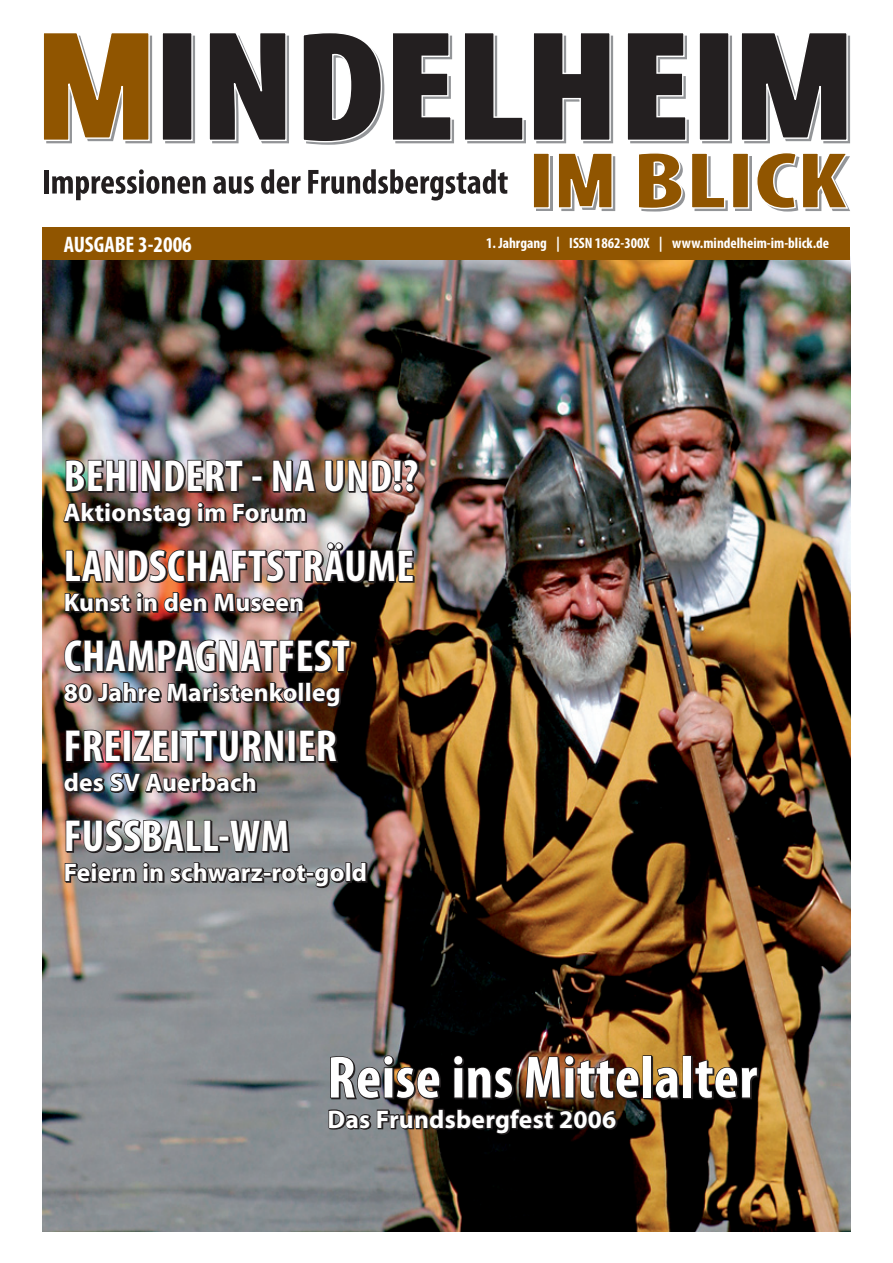
<style>
.page{position:relative;width:893px;height:1263px;background:#fff}
.page>*{position:absolute;margin:0;border:0;box-sizing:border-box;transform-origin:0 0}
.t1{font:700 condensed 60px "Myriad Pro";letter-spacing:.01em;color:#fff}
.t2{font:700 condensed 45px "Myriad Pro";letter-spacing:.01em;color:#fff}
.t3{font:700 25.5px "Myriad Pro";letter-spacing:.01em;color:#fff}
.t4{font:700 condensed 22.5px "Myriad Pro";color:#fff}
.t5{font:700 condensed 15px "Myriad Pro";color:#fff}
</style>
<div class="page">
<img style="left:43px;top:260px;width:807px;height:971px">
<div style="left:43px;top:227px;width:807px;height:33px;background:#905500"></div>
<svg style="left:165px;top:36px;width:685px;height:109px"></svg>
<svg style="left:43px;top:33px;width:805px;height:110px"></svg>
<svg style="left:533px;top:153px;width:317px;height:59px"></svg>
<div style="left:44px;top:170px;width:5px;height:24px;background:#231f20"></div>
<svg style="left:52px;top:169px;width:153px;height:31px"></svg>
<svg style="left:213px;top:176px;width:41px;height:18px"></svg>
<svg style="left:261px;top:169px;width:39px;height:25px"></svg>
<svg style="left:308px;top:169px;width:200px;height:31px"></svg>
<img style="left:62px;top:458px;width:358px;height:336px">
<svg style="left:64px;top:819px;width:304px;height:87px"></svg>
<div style="left:644px;top:1056px;width:9px;height:43px;border:2px solid #231f20"></div>
<div style="left:684px;top:1056px;width:9px;height:43px;border:2px solid #231f20"></div>
<div style="left:643px;top:1055px;width:9px;height:43px;border:2px solid #231f20"></div>
<svg style="left:654px;top:1066px;width:27px;height:34px"></svg>
<div style="left:683px;top:1055px;width:9px;height:43px;border:2px solid #231f20"></div>
<svg style="left:694px;top:1058px;width:65px;height:42px"></svg>
<img style="left:327px;top:1054px;width:314px;height:99px">
<p class="t4" style="left:64px;top:230px;width:130px">AUSGABE 3-2006</p>
<p class="t5" style="left:486px;top:234px;width:345px">1. Jahrgang | ISSN 1862-300X | www.mindelheim-im-blick.de</p>
<h2 class="t2" style="left:64px;top:448px;width:356px">BEHINDERT - NA UND!?</h2>
<p class="t3" style="left:64px;top:496px;width:244px">Aktionstag im Forum</p>
<h2 class="t2" style="left:64px;top:538px;width:352px">LANDSCHAFTSTRÄUME</h2>
<p class="t3" style="left:64px;top:586px;width:242px">Kunst in den Museen</p>
<h2 class="t2" style="left:64px;top:628px;width:287px">CHAMPAGNATFEST</h2>
<p class="t3" style="left:64px;top:676px;width:279px">80 Jahre Maristenkolleg</p>
<h2 class="t2" style="left:64px;top:718px;width:275px">FREIZEITTURNIER</h2>
<p class="t3" style="left:64px;top:766px;width:195px">des SV Auerbach</p>
<h2 class="t2" style="left:64px;top:808px;width:227px">FUSSBALL-WM</h2>
<p class="t3" style="left:64px;top:856px;width:305px">Feiern in schwarz-rot-gold</p>
<h1 class="t1" style="left:327px;top:1040px;width:431px">Reise ins Mittelalter</h1>
<p class="t3" style="left:327px;top:1102px;width:290px">Das Frundsbergfest 2006</p>
</div>
